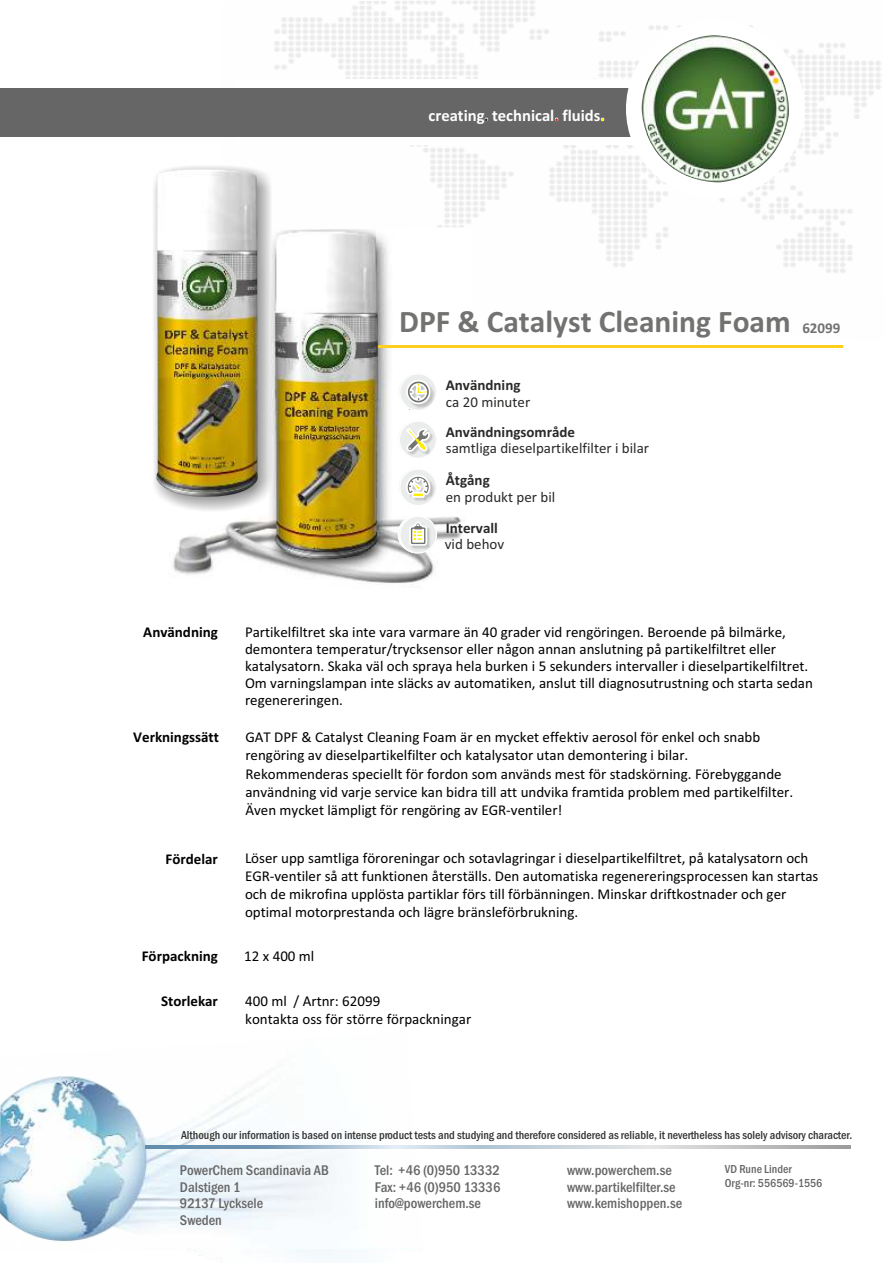
<style>
.page{position:relative;width:893px;height:1263px;background:#fff}
.page>*{position:absolute;margin:0;border:0;box-sizing:border-box;transform-origin:0 0}
.t1{font:700 31.5px "Calibri";color:#727271}
.t2{font:700 16.65px "Calibri";color:#fefefe}
.t3{font:15px/17.2px "Calibri";color:#000}
.t4{font:15px "Calibri";color:#2b2a29}
.t5{font:700 15px "Calibri";color:#000}
.t6{font:700 15px "Calibri";color:#2b2a29}
.t7{font:500 condensed 14.55px/16.5px "Franklin Gothic";color:#666}
.t8{font:500 condensed 12px "Franklin Gothic";color:#333}
.t9{font:500 condensed 12px/13.6px "Franklin Gothic";color:#666}
.s1{color:#2b2a29}
.s2{color:#cd2628}
.s3{color:#ffed00}
.s4{font-size:15px}
</style>
<div class="page">
<img style="left:0;top:1076px;width:424px;height:187px">
<svg style="left:145px;top:1146px;width:706px;height:2px"></svg>
<div style="left:0;top:88px;width:649px;height:49px;background:#666"></div>
<div style="left:626px;top:20px;width:179px;height:178px;background:#fff;border-radius:50%"></div>
<svg style="left:484px;top:117px;width:4px;height:5px"></svg>
<svg style="left:554px;top:117px;width:5px;height:5px"></svg>
<svg style="left:600px;top:117px;width:5px;height:5px"></svg>
<img style="left:641px;top:35px;width:149px;height:147px">
<img style="left:173px;top:227px;width:292px;height:356px">
<div style="left:398px;top:516px;width:37px;height:36px;background:#fdfdfd;border-radius:50%"></div>
<div style="left:398px;top:515px;width:38px;height:38px;border:1px solid #fefefe;border-radius:50%"></div>
<div style="left:398px;top:469px;width:37px;height:36px;background:#fcfcfc;border-radius:50%"></div>
<div style="left:398px;top:468px;width:38px;height:38px;border:1px solid #fefefe;border-radius:50%"></div>
<div style="left:405px;top:475px;width:29px;height:27px;background:#fdfdfd"></div>
<div style="left:398px;top:421px;width:37px;height:37px;background:#fafafa;border-radius:50%"></div>
<div style="left:397px;top:420px;width:39px;height:38px;border:1px solid #fefefe;border-radius:50%"></div>
<div style="left:398px;top:373px;width:37px;height:37px;background:#fdfdfd;border-radius:50%"></div>
<div style="left:398px;top:373px;width:38px;height:38px;border:1px solid #fefefe;border-radius:50%"></div>
<div style="left:406px;top:380px;width:28px;height:28px;background:#fefefe"></div>
<div style="left:400px;top:516px;width:36px;height:37px;background:#ebecec;border-radius:50%"></div>
<div style="left:399px;top:516px;width:38px;height:38px;border:1px solid #fefefe;border-radius:50%"></div>
<svg style="left:427px;top:523px;width:5px;height:27px"></svg>
<hr style="left:378px;top:345px;width:465px;height:3px;background:#fecf1e">
<svg style="left:406px;top:519px;width:23px;height:30px"></svg>
<svg style="left:400px;top:469px;width:36px;height:37px"></svg>
<div style="left:399px;top:468px;width:38px;height:38px;border:1px solid #fefefe;border-radius:50%"></div>
<svg style="left:407px;top:476px;width:28px;height:26px"></svg>
<svg style="left:404px;top:500px;width:27px;height:1px"></svg>
<svg style="left:402px;top:472px;width:31px;height:28px"></svg>
<div style="left:399px;top:421px;width:37px;height:37px;background:#ebecec;border-radius:50%"></div>
<div style="left:399px;top:420px;width:38px;height:39px;border:1px solid #fefefe;border-radius:50%"></div>
<svg style="left:433px;top:429px;width:1px;height:27px"></svg>
<div style="left:400px;top:374px;width:36px;height:36px;background:#ebecec;border-radius:50%"></div>
<div style="left:399px;top:373px;width:38px;height:38px;border:1px solid #fefefe;border-radius:50%"></div>
<svg style="left:433px;top:381px;width:2px;height:28px"></svg>
<svg style="left:402px;top:338px;width:31px;height:122px"></svg>
<div style="left:151px;top:165px;width:121px;height:347px;background:#4d4d4d;opacity:.71"></div>
<img style="left:156px;top:169px;width:102px;height:328px">
<p class="t2" style="left:428px;top:108px;width:178px">creating<span class="s1">.</span> technical<span class="s2">.</span> fluids<span class="s3">.</span></p>
<h1 class="t1" style="left:399px;top:309px;width:443px">DPF &amp; Catalyst Cleaning Foam <span class="s4">62099</span></h1>
<p class="t6" style="left:446px;top:379px;width:76px">Användning</p>
<p class="t4" style="left:446px;top:395px;width:86px">ca 20 minuter</p>
<p class="t6" style="left:446px;top:425px;width:131px">Användningsområde</p>
<p class="t4" style="left:446px;top:442px;width:205px">samtliga dieselpartikelfilter i bilar</p>
<p class="t6" style="left:446px;top:474px;width:45px">Åtgång</p>
<p class="t4" style="left:446px;top:491px;width:111px">en produkt per bil</p>
<p class="t6" style="left:446px;top:521px;width:54px">Intervall</p>
<p class="t4" style="left:445px;top:537px;width:61px">vid behov</p>
<p class="t5" style="left:143px;top:625px;width:76px">Användning</p>
<p class="t3" style="left:245px;top:624px;width:569px">Partikelfiltret ska inte vara varmare än 40 grader vid rengöringen. Beroende på bilmärke, demontera temperatur/trycksensor eller någon annan anslutning på partikelfiltret eller katalysatorn. Skaka väl och spraya hela burken i 5 sekunders intervaller i dieselpartikelfiltret.<br>Om varningslampan inte släcks av automatiken, anslut till diagnosutrustning och starta sedan regenereringen.</p>
<p class="t5" style="left:133px;top:731px;width:87px">Verkningssätt</p>
<p class="t3" style="left:245px;top:729px;width:549px;line-height:18.3px">GAT DPF &amp; Catalyst Cleaning Foam är en mycket effektiv aerosol för enkel och snabb rengöring av dieselpartikelfilter och katalysator utan demontering i bilar.<br>Rekommenderas speciellt för fordon som används mest för stadskörning. Förebyggande användning vid varje service kan bidra till att undvika framtida problem med partikelfilter.<br>Även mycket lämpligt för rengöring av EGR-ventiler!</p>
<p class="t5" style="left:166px;top:853px;width:54px">Fördelar</p>
<p class="t3" style="left:245px;top:850px;width:575px;line-height:18px">Löser upp samtliga föroreningar och sotavlagringar i dieselpartikelfiltret, på katalysatorn och EGR-ventiler så att funktionen återställs. Den automatiska regenereringsprocessen kan startas och de mikrofina upplösta partiklar förs till förbänningen. Minskar driftkostnader och ger optimal motorprestanda och lägre bränsleförbrukning.</p>
<p class="t5" style="left:142px;top:950px;width:78px">Förpackning</p>
<p class="t3" style="left:244px;top:949px;width:72px">12 x 400 ml</p>
<p class="t5" style="left:161px;top:994px;width:58px">Storlekar</p>
<p class="t3" style="left:245px;top:993px;width:228px;line-height:18px">400 ml / Artnr: 62099<br>kontakta oss för större förpackningar</p>
<p class="t8" style="left:181px;top:1130px;width:673px">Although our information is based on intense product tests and studying and therefore considered as reliable, it nevertheless has solely advisory character.</p>
<p class="t7" style="left:180px;top:1163px;width:151px">PowerChem Scandinavia AB<br>Dalstigen 1<br>92137 Lycksele<br>Sweden</p>
<p class="t7" style="left:375px;top:1163px;width:127px;text-align:justify">Tel: +46 (0)950 13332<br>Fax: +46 (0)950 13336 info@powerchem.se</p>
<p class="t7" style="left:567px;top:1163px;width:117px">www.powerchem.se www.partikelfilter.se www.kemishoppen.se</p>
<p class="t9" style="left:725px;top:1163px;width:99px">VD Rune Linder<br>Org-nr: 556569-1556</p>
</div>
